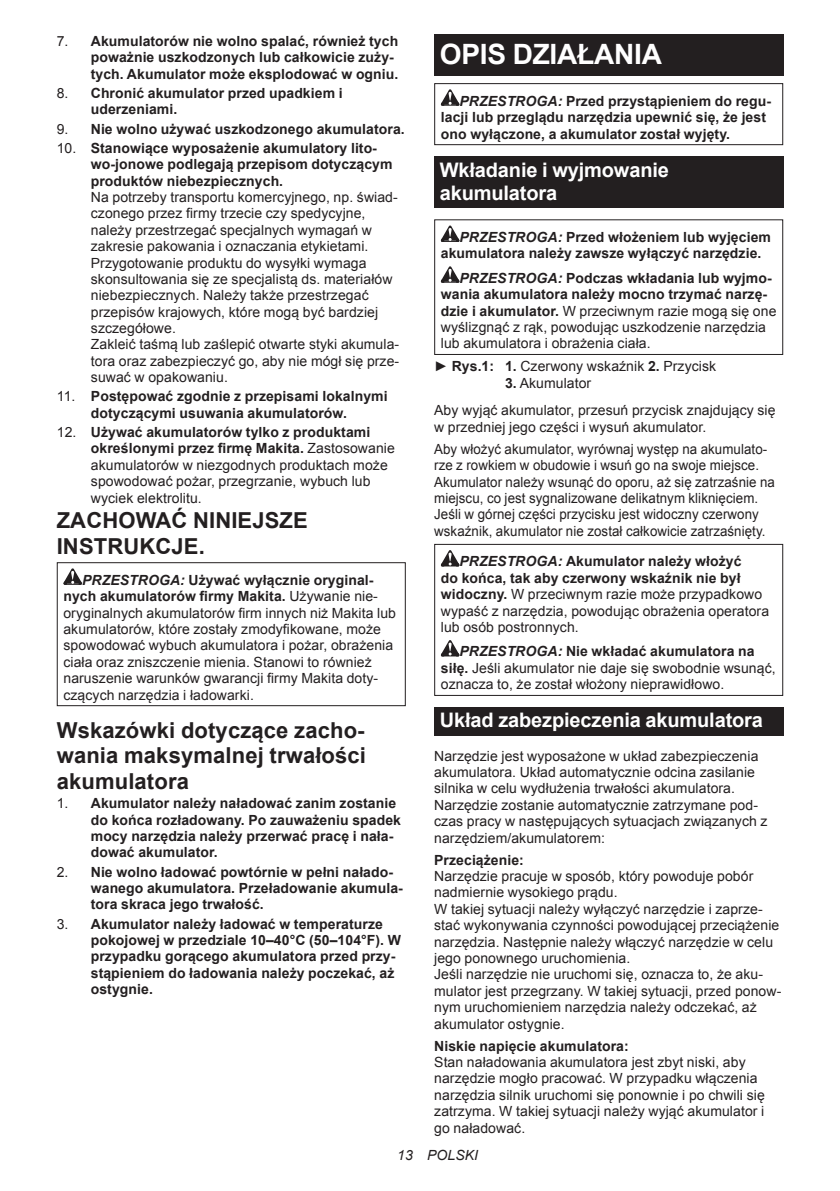
<style>
.page{position:relative;width:840px;height:1191px;background:#fff}
.page>*{position:absolute;margin:0;border:0;box-sizing:border-box;transform-origin:0 0}
.t1{font:700 28px "Arial";letter-spacing:-.01em;color:#fff}
.t2{font:700 22px/25.8px "Arial";letter-spacing:.005em;color:#231f20}
.t3{font:700 20px/23.4px "Arial";letter-spacing:-.01em;color:#fff}
.t4{font:14px/16.4px "Arial";letter-spacing:.005em;color:#231f20}
.t5{font:700 14px/16.4px "Arial";letter-spacing:.005em;color:#231f20}
.t6{font:14px/16.4px "Arial";letter-spacing:.005em;color:#231f20;scale:.95 1}
.t7{font:italic 14px "Arial";letter-spacing:.005em;color:#231f20}
.s1{font-weight:400}
.s2{font-weight:700}
.s3{font-weight:700;font-style:italic}
.s4{font-style:italic}
</style>
<div class="page">
<svg style="left:63px;top:568px;width:19px;height:17px"></svg>
<div style="left:57px;top:562px;width:348px;height:144px;border:1px solid #231f20"></div>
<div style="left:434px;top:34px;width:348px;height:41px;background:#231f20"></div>
<svg style="left:440px;top:89px;width:19px;height:17px"></svg>
<div style="left:434px;top:83px;width:348px;height:62px;border:1px solid #231f20"></div>
<div style="left:434px;top:156px;width:348px;height:52px;background:#231f20"></div>
<svg style="left:440px;top:225px;width:19px;height:17px"></svg>
<svg style="left:440px;top:266px;width:19px;height:17px"></svg>
<div style="left:434px;top:219px;width:348px;height:136px;border:1px solid #231f20"></div>
<svg style="left:440px;top:550px;width:19px;height:16px"></svg>
<svg style="left:440px;top:640px;width:19px;height:16px"></svg>
<div style="left:434px;top:544px;width:348px;height:152px;border:1px solid #231f20"></div>
<div style="left:434px;top:707px;width:348px;height:28px;background:#231f20"></div>
<p class="t5" style="left:91px;top:33px;width:309px;text-indent:-34px"><span class="s1">7.</span> Akumulatorów nie wolno spalać, również tych poważnie uszkodzonych lub całkowicie zuży&shy;tych. Akumulator może eksplodować w ogniu.</p>
<p class="t5" style="left:91px;top:85px;width:253px;text-indent:-34px"><span class="s1">8.</span> Chronić akumulator przed upadkiem i uderzeniami.</p>
<p class="t5" style="left:57px;top:121px;width:349px"><span class="s1">9.</span> Nie wolno używać uszkodzonego akumulatora.</p>
<p class="t5" style="left:91px;top:140px;width:303px;text-indent:-34px"><span class="s1">10.</span> Stanowiące wyposażenie akumulatory lito&shy;wo-jonowe podlegają przepisom dotyczącym produktów niebezpiecznych.</p>
<p class="t4" style="left:91px;top:189px;width:310px">Na potrzeby transportu komercyjnego, np. świad&shy;czonego przez firmy trzecie czy spedycyjne, należy przestrzegać specjalnych wymagań w zakresie pakowania i oznaczania etykietami.<br>Przygotowanie produktu do wysyłki wymaga skonsultowania się ze specjalistą ds. materiałów niebezpiecznych. Należy także przestrzegać przepisów krajowych, które mogą być bardziej szczegółowe.<br>Zakleić taśmą lub zaślepić otwarte styki akumula&shy;tora oraz zabezpieczyć go, aby nie mógł się prze&shy;suwać w opakowaniu.</p>
<p class="t5" style="left:57px;top:389px;width:332px;text-align:center"><span class="s1">11.</span> Postępować zgodnie z przepisami lokalnymi dotyczącymi usuwania akumulatorów.</p>
<p class="t4" style="left:91px;top:424px;width:305px;text-indent:-34px">12. <span class="s2">Używać akumulatorów tylko z produktami określonymi przez firmę Makita.</span> Zastosowanie akumulatorów w niezgodnych produktach może spowodować pożar, przegrzanie, wybuch lub wyciek elektrolitu.</p>
<h2 class="t2" style="left:57px;top:508px;width:252px">ZACHOWAĆ NINIEJSZE<br>INSTRUKCJE.</h2>
<p class="t4" style="left:63px;top:572px;width:334px;text-indent:19px"><span class="s3">PRZESTROGA:</span> <span class="s2">Używać wyłącznie oryginal&shy;nych akumulatorów firmy Makita.</span> Używanie nie&shy;oryginalnych akumulatorów firm innych niż Makita lub akumulatorów, które zostały zmodyfikowane, może spowodować wybuch akumulatora i pożar, obrażenia ciała oraz zniszczenie mienia. Stanowi to również naruszenie warunków gwarancji firmy Makita doty&shy;czących narzędzia i ładowarki.</p>
<h2 class="t2" style="left:57px;top:717px;width:310px;text-align:justify">Wskazówki dotyczące zacho&shy;wania maksymalnej trwałości akumulatora</h2>
<p class="t5" style="left:91px;top:795px;width:311px;text-indent:-34px"><span class="s1">1.</span> Akumulator należy naładować zanim zostanie do końca rozładowany. Po zauważeniu spadek mocy narzędzia należy przerwać pracę i nała&shy;dować akumulator.</p>
<p class="t5" style="left:91px;top:864px;width:313px;text-indent:-34px"><span class="s1">2.</span> Nie wolno ładować powtórnie w pełni nałado&shy;wanego akumulatora. Przeładowanie akumula&shy;tora skraca jego trwałość.</p>
<p class="t5" style="left:91px;top:916px;width:311px;text-indent:-34px"><span class="s1">3.</span> Akumulator należy ładować w temperaturze pokojowej w przedziale 10–40°C (50–104°F). W przypadku gorącego akumulatora przed przy&shy;stąpieniem do ładowania należy poczekać, aż ostygnie.</p>
<h1 class="t1" style="left:439px;top:35px;width:223px">OPIS DZIAŁANIA</h1>
<p class="t5" style="left:440px;top:93px;width:331px;text-indent:19px"><span class="s4">PRZESTROGA:</span> Przed przystąpieniem do regu&shy;lacji lub przeglądu narzędzia upewnić się, że jest ono wyłączone, a akumulator został wyjęty.</p>
<h3 class="t3" style="left:439px;top:158px;width:230px">Wkładanie i wyjmowanie akumulatora</h3>
<p class="t5" style="left:440px;top:229px;width:331px;text-indent:19px"><span class="s4">PRZESTROGA:</span> Przed włożeniem lub wyjęciem akumulatora należy zawsze wyłączyć narzędzie.</p>
<p class="t4" style="left:440px;top:270px;width:337px;text-indent:19px"><span class="s3">PRZESTROGA:</span> <span class="s2">Podczas wkładania lub wyjmo&shy;wania akumulatora należy mocno trzymać narzę&shy;dzie i akumulator.</span> W przeciwnym razie mogą się one wyślizgnąć z rąk, powodując uszkodzenie narzędzia lub akumulatora i obrażenia ciała.</p>
<p class="t4" style="left:434px;top:358px;width:283px">► <span class="s2">Rys.1: 1.</span> Czerwony wskaźnik <span class="s2">2.</span> Przycisk</p>
<p class="t4" style="left:434px;top:369px;width:342px;line-height:27.8px;text-indent:71px"><span class="s2">3.</span> Akumulator<br>Aby wyjąć akumulator, przesuń przycisk znajdujący się</p>
<p class="t4" style="left:434px;top:416px;width:334px;line-height:22px">w przedniej jego części i wysuń akumulator.<br>Aby włożyć akumulator, wyrównaj występ na akumulato-</p>
<p class="t6" style="left:434px;top:457px;width:360px">rze z rowkiem w obudowie i wsuń go na swoje miejsce.<br>Akumulator należy wsunąć do oporu, aż się zatrzaśnie na miejscu, co jest sygnalizowane delikatnym kliknięciem.<br>Jeśli w górnej części przycisku jest widoczny czerwony wskaźnik, akumulator nie został całkowicie zatrzaśnięty.</p>
<p class="t4" style="left:440px;top:553px;width:329px;text-indent:19px"><span class="s3">PRZESTROGA:</span> <span class="s2">Akumulator należy włożyć<br>do końca, tak aby czerwony wskaźnik nie był widoczny.</span> W przeciwnym razie może przypadkowo wypaść z narzędzia, powodując obrażenia operatora lub osób postronnych.</p>
<p class="t4" style="left:440px;top:643px;width:336px;text-indent:19px"><span class="s3">PRZESTROGA:</span> <span class="s2">Nie wkładać akumulatora na siłę.</span> Jeśli akumulator nie daje się swobodnie wsunąć, oznacza to, że został włożony nieprawidłowo.</p>
<h3 class="t3" style="left:439px;top:709px;width:324px">Układ zabezpieczenia akumulatora</h3>
<p class="t4" style="left:434px;top:747px;width:334px">Narzędzie jest wyposażone w układ zabezpieczenia akumulatora. Układ automatycznie odcina zasilanie silnika w celu wydłużenia trwałości akumulatora.<br>Narzędzie zostanie automatycznie zatrzymane pod&shy;czas pracy w następujących sytuacjach związanych z narzędziem/akumulatorem:</p>
<p class="t5" style="left:434px;top:852px;width:91px">Przeciążenie:</p>
<p class="t4" style="left:434px;top:868px;width:348px">Narzędzie pracuje w sposób, który powoduje pobór nadmiernie wysokiego prądu.<br>W takiej sytuacji należy wyłączyć narzędzie i zaprze&shy;stać wykonywania czynności powodującej przeciążenie narzędzia. Następnie należy włączyć narzędzie w celu jego ponownego uruchomienia.<br>Jeśli narzędzie nie uruchomi się, oznacza to, że aku&shy;mulator jest przegrzany. W takiej sytuacji, przed ponow&shy;nym uruchomieniem narzędzia należy odczekać, aż akumulator ostygnie.</p>
<p class="t5" style="left:434px;top:1037px;width:196px">Niskie napięcie akumulatora:</p>
<p class="t4" style="left:434px;top:1054px;width:332px">Stan naładowania akumulatora jest zbyt niski, aby narzędzie mogło pracować. W przypadku włączenia narzędzia silnik uruchomi się ponownie i po chwili się zatrzyma. W takiej sytuacji należy wyjąć akumulator i go naładować.</p>
<p class="t7" style="left:397px;top:1146px;width:82px">13 POLSKI</p>
</div>
